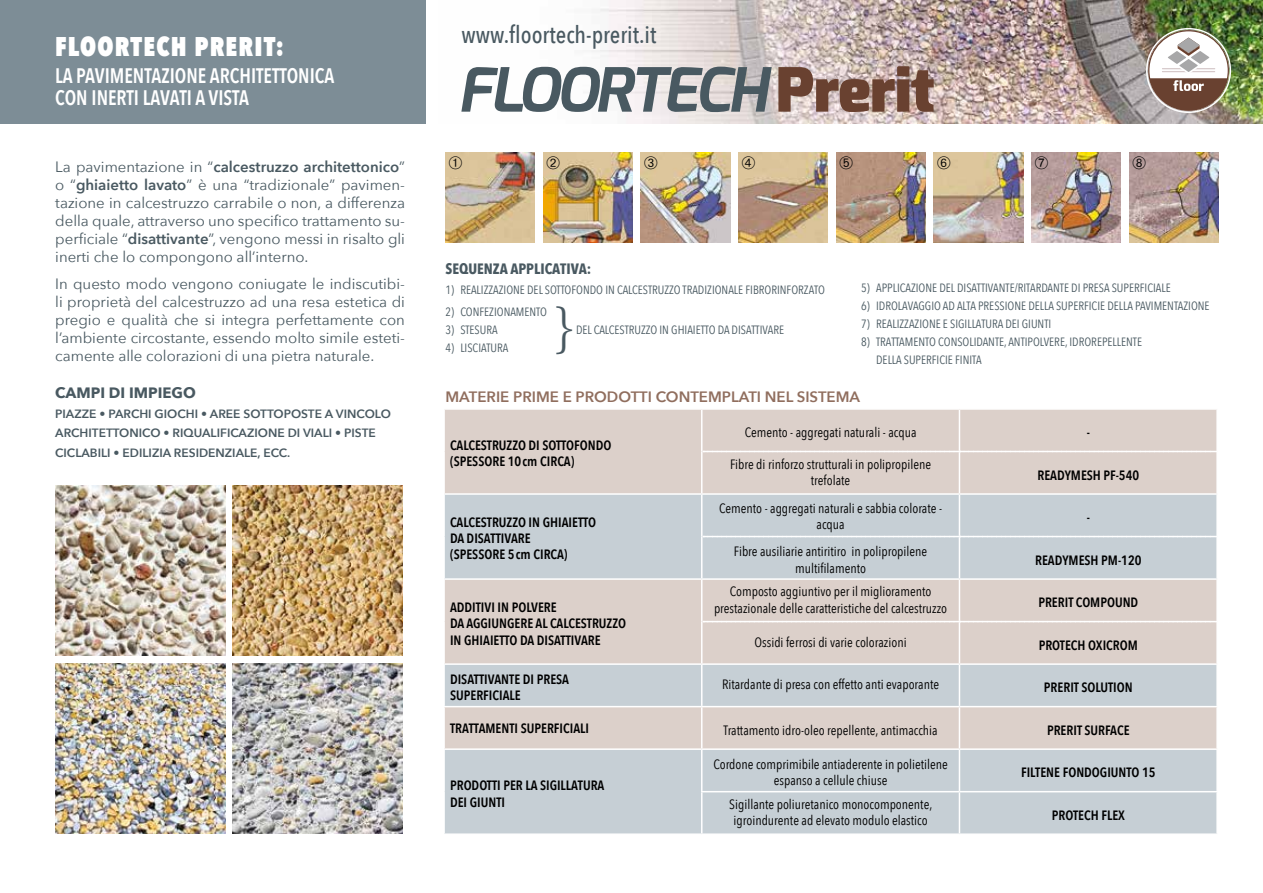
<style>
.page{position:relative;width:1263px;height:893px;background:#fff}
.page>*{position:absolute;margin:0;border:0;box-sizing:border-box;transform-origin:0 0}
.t1{font:800 27px "Avenir Next Condensed";letter-spacing:.05em;color:#fff;scale:.93 1}
.t2{font:500 24px "Avenir Next Condensed";color:#495961}
.t3{font:600 21px/22.5px "Avenir Next Condensed";color:#fff;scale:.93 1}
.t4{font:15px/18px "Avenir Next";color:#495961;text-align:justify}
.t5{font:600 15px "Avenir Next";color:#906e5e}
.t6{font:700 15px "Avenir Next Condensed";color:#495961}
.t7{font:700 15px "Avenir Next";color:#495961}
.t8{font:13.5px/16.2px "Avenir Next Condensed";color:#000;text-align:center}
.t9{font:600 13.5px/16.2px "Avenir Next Condensed";color:#000}
.t10{font:12px/18px "Avenir Next Condensed";color:#495961}
.t11{font:600 12px/19.5px "Avenir Next";color:#495961}
.s1{font-weight:600}
</style>
<div class="page">
<div style="left:0;top:0;width:425px;height:123px;background:#7d8d96"></div>
<img style="left:541px;top:0;width:722px;height:123px">
<div style="left:445px;top:410px;width:771px;height:83px;background:#dcd0ca"></div>
<svg style="left:445px;top:495px;width:771px;height:338px;background:#cecfd1"></svg>
<hr style="left:701px;top:410px;width:1px;height:41px;background:#fff">
<hr style="left:959px;top:410px;width:1px;height:41px;background:#fff">
<svg style="left:703px;top:451px;width:513px;height:1px"></svg>
<hr style="left:701px;top:451px;width:1px;height:42px;background:#fff">
<hr style="left:959px;top:452px;width:1px;height:41px;background:#fff">
<hr style="left:701px;top:495px;width:1px;height:41px;background:#fff">
<hr style="left:959px;top:495px;width:1px;height:41px;background:#fff">
<svg style="left:703px;top:536px;width:513px;height:1px"></svg>
<hr style="left:701px;top:536px;width:1px;height:42px;background:#fff">
<hr style="left:959px;top:537px;width:1px;height:41px;background:#fff">
<hr style="left:443px;top:578px;width:259px;height:2px;background:#fff">
<hr style="left:702px;top:578px;width:257px;height:2px;background:#fff">
<hr style="left:701px;top:580px;width:1px;height:42px;background:#fff">
<hr style="left:959px;top:578px;width:259px;height:2px;background:#fff">
<hr style="left:959px;top:580px;width:1px;height:41px;background:#fff">
<svg style="left:703px;top:621px;width:513px;height:1px"></svg>
<hr style="left:701px;top:622px;width:1px;height:41px;background:#fff">
<hr style="left:959px;top:622px;width:1px;height:41px;background:#fff">
<hr style="left:443px;top:663px;width:259px;height:2px;background:#fff">
<hr style="left:702px;top:663px;width:257px;height:2px;background:#fff">
<hr style="left:701px;top:665px;width:1px;height:41px;background:#fff">
<hr style="left:959px;top:663px;width:259px;height:2px;background:#fff">
<hr style="left:959px;top:665px;width:1px;height:41px;background:#fff">
<hr style="left:443px;top:706px;width:259px;height:1px;background:#fff">
<hr style="left:702px;top:706px;width:257px;height:1px;background:#fff">
<hr style="left:701px;top:707px;width:1px;height:41px;background:#fff">
<hr style="left:959px;top:706px;width:259px;height:1px;background:#fff">
<hr style="left:959px;top:707px;width:1px;height:41px;background:#fff">
<hr style="left:443px;top:748px;width:259px;height:2px;background:#fff">
<hr style="left:702px;top:748px;width:257px;height:2px;background:#fff">
<hr style="left:701px;top:750px;width:1px;height:41px;background:#fff">
<hr style="left:959px;top:748px;width:259px;height:2px;background:#fff">
<hr style="left:959px;top:750px;width:1px;height:41px;background:#fff">
<hr style="left:701px;top:791px;width:258px;height:1px;background:#fff">
<hr style="left:701px;top:792px;width:1px;height:41px;background:#fff">
<hr style="left:959px;top:791px;width:259px;height:1px;background:#fff">
<hr style="left:959px;top:792px;width:1px;height:41px;background:#fff">
<svg style="left:778px;top:66px;width:156px;height:46px;background:#987a6f"></svg>
<svg style="left:461px;top:67px;width:311px;height:45px"></svg>
<img style="left:1148px;top:30px;width:81px;height:81px">
<div style="left:1146px;top:28px;width:85px;height:85px;border:2px solid #fff;border-radius:50%"></div>
<img style="left:445px;top:153px;width:90px;height:89px">
<img style="left:543px;top:153px;width:89px;height:89px">
<img style="left:641px;top:153px;width:89px;height:89px">
<img style="left:738px;top:153px;width:90px;height:89px">
<img style="left:836px;top:153px;width:89px;height:89px">
<img style="left:934px;top:153px;width:89px;height:89px">
<img style="left:1031px;top:153px;width:90px;height:89px">
<img style="left:1129px;top:153px;width:89px;height:89px">
<img style="left:55px;top:486px;width:170px;height:170px">
<img style="left:55px;top:663px;width:170px;height:170px">
<img style="left:233px;top:486px;width:170px;height:170px">
<img style="left:233px;top:663px;width:170px;height:170px">
<svg style="left:449px;top:156px;width:13px;height:13px"></svg>
<svg style="left:547px;top:156px;width:13px;height:13px"></svg>
<svg style="left:645px;top:156px;width:12px;height:13px"></svg>
<svg style="left:742px;top:156px;width:13px;height:13px"></svg>
<svg style="left:840px;top:156px;width:13px;height:13px"></svg>
<svg style="left:937px;top:156px;width:13px;height:13px"></svg>
<svg style="left:1035px;top:156px;width:13px;height:13px"></svg>
<svg style="left:1133px;top:156px;width:13px;height:13px"></svg>
<h1 class="t1" style="left:55px;top:30px;width:247px">FLOORTECH PRERIT:</h1>
<h3 class="t3" style="left:55px;top:63px;width:301px">LA PAVIMENTAZIONE ARCHITETTONICA<br>CON INERTI LAVATI A VISTA</h3>
<p class="t4" style="left:55px;top:157px;width:351px">La pavimentazione in “<span class="s1">calcestruzzo architettonico</span>” o “<span class="s1">ghiaietto lavato</span>” è una “tradizionale” pavimen&shy;tazione in calcestruzzo carrabile o non, a differenza della quale, attraverso uno specifico trattamento su&shy;perficiale “<span class="s1">disattivante</span>”, vengono messi in risalto gli inerti che lo compongono all’interno.</p>
<p class="t4" style="left:55px;top:274px;width:351px">In questo modo vengono coniugate le indiscutibi&shy;li proprietà del calcestruzzo ad una resa estetica di pregio e qualità che si integra perfettamente con l’ambiente circostante, essendo molto simile esteti&shy;camente alle colorazioni di una pietra naturale.</p>
<p class="t7" style="left:55px;top:380px;width:142px">CAMPI DI IMPIEGO</p>
<p class="t11" style="left:55px;top:404px;width:337px">PIAZZE • PARCHI GIOCHI • AREE SOTTOPOSTE A VINCOLO<br>ARCHITETTONICO • RIQUALIFICAZIONE DI VIALI • PISTE<br>CICLABILI • EDILIZIA RESIDENZIALE, ECC.</p>
<h2 class="t2" style="left:461px;top:20px;width:197px">www.floortech-prerit.it</h2>
<p class="t6" style="left:445px;top:259px;width:147px">SEQUENZA APPLICATIVA:</p>
<p class="t10" style="left:445px;top:280px;width:381px">1) REALIZZAZIONE DEL SOTTOFONDO IN CALCESTRUZZO TRADIZIONALE FIBRORINFORZATO</p>
<p class="t10" style="left:445px;top:302px;width:103px">2) CONFEZIONAMENTO</p>
<p class="t10" style="left:445px;top:320px;width:54px">3) STESURA</p>
<p class="t10" style="left:576px;top:320px;width:210px">DEL CALCESTRUZZO IN GHIAIETTO DA DISATTIVARE</p>
<p class="t10" style="left:445px;top:338px;width:65px">4) LISCIATURA</p>
<p class="t10" style="left:861px;top:278px;width:311px">5) APPLICAZIONE DEL DISATTIVANTE/RITARDANTE DI PRESA SUPERFICIALE</p>
<p class="t10" style="left:861px;top:296px;width:350px">6) IDROLAVAGGIO AD ALTA PRESSIONE DELLA SUPERFICIE DELLA PAVIMENTAZIONE</p>
<p class="t10" style="left:861px;top:314px;width:191px">7) REALIZZAZIONE E SIGILLATURA DEI GIUNTI</p>
<p class="t10" style="left:876px;top:332px;width:267px;text-indent:-15px">8) TRATTAMENTO CONSOLIDANTE, ANTIPOLVERE, IDROREPELLENTE<br>DELLA SUPERFICIE FINITA</p>
<p class="t5" style="left:445px;top:384px;width:416px">MATERIE PRIME E PRODOTTI CONTEMPLATI NEL SISTEMA</p>
<p class="t9" style="left:450px;top:437px;width:163px">CALCESTRUZZO DI SOTTOFONDO (SPESSORE 10cm CIRCA)</p>
<p class="t9" style="left:450px;top:514px;width:148px">CALCESTRUZZO IN GHIAIETTO<br>DA DISATTIVARE<br>(SPESSORE 5cm CIRCA)</p>
<p class="t9" style="left:450px;top:599px;width:177px">ADDITIVI IN POLVERE<br>DA AGGIUNGERE AL CALCESTRUZZO<br>IN GHIAIETTO DA DISATTIVARE</p>
<p class="t8" style="left:745px;top:423px;width:173px">Cemento - aggregati naturali - acqua</p>
<p class="t9" style="left:1087px;top:424px;width:5px">-</p>
<p class="t8" style="left:730px;top:455px;width:203px">Fibre di rinforzo strutturali in polipropilene trefolate</p>
<p class="t9" style="left:1037px;top:466px;width:103px">READYMESH PF-540</p>
<p class="t8" style="left:719px;top:500px;width:224px">Cemento - aggregati naturali e sabbia colorate - acqua</p>
<p class="t9" style="left:1087px;top:509px;width:5px">-</p>
<p class="t8" style="left:734px;top:543px;width:195px">Fibre ausiliarie antiritiro in polipropilene multifilamento</p>
<p class="t9" style="left:1035px;top:551px;width:108px">READYMESH PM-120</p>
<p class="t8" style="left:714px;top:583px;width:235px">Composto aggiuntivo per il miglioramento prestazionale delle caratteristiche del calcestruzzo</p>
<p class="t9" style="left:1038px;top:594px;width:101px">PRERIT COMPOUND</p>
<p class="t8" style="left:754px;top:633px;width:154px">Ossidi ferrosi di varie colorazioni</p>
<p class="t9" style="left:1039px;top:636px;width:101px">PROTECH OXICROM</p>
<p class="t9" style="left:450px;top:670px;width:121px">DISATTIVANTE DI PRESA<br>SUPERFICIALE</p>
<p class="t8" style="left:722px;top:676px;width:219px">Ritardante di presa con effetto anti evaporante</p>
<p class="t9" style="left:1044px;top:679px;width:90px">PRERIT SOLUTION</p>
<p class="t9" style="left:450px;top:720px;width:141px">TRATTAMENTI SUPERFICIALI</p>
<p class="t8" style="left:723px;top:721px;width:216px">Trattamento idro-oleo repellente, antimacchia</p>
<p class="t9" style="left:1047px;top:721px;width:84px">PRERIT SURFACE</p>
<p class="t9" style="left:450px;top:777px;width:156px">PRODOTTI PER LA SIGILLATURA<br>DEI GIUNTI</p>
<p class="t8" style="left:713px;top:756px;width:236px">Cordone comprimibile antiaderente in polietilene espanso a cellule chiuse</p>
<p class="t9" style="left:1021px;top:764px;width:136px">FILTENE FONDOGIUNTO 15</p>
<p class="t8" style="left:729px;top:795px;width:204px">Sigillante poliuretanico monocomponente, igroindurente ad elevato modulo elastico</p>
<p class="t9" style="left:1052px;top:806px;width:75px">PROTECH FLEX</p>
</div>
